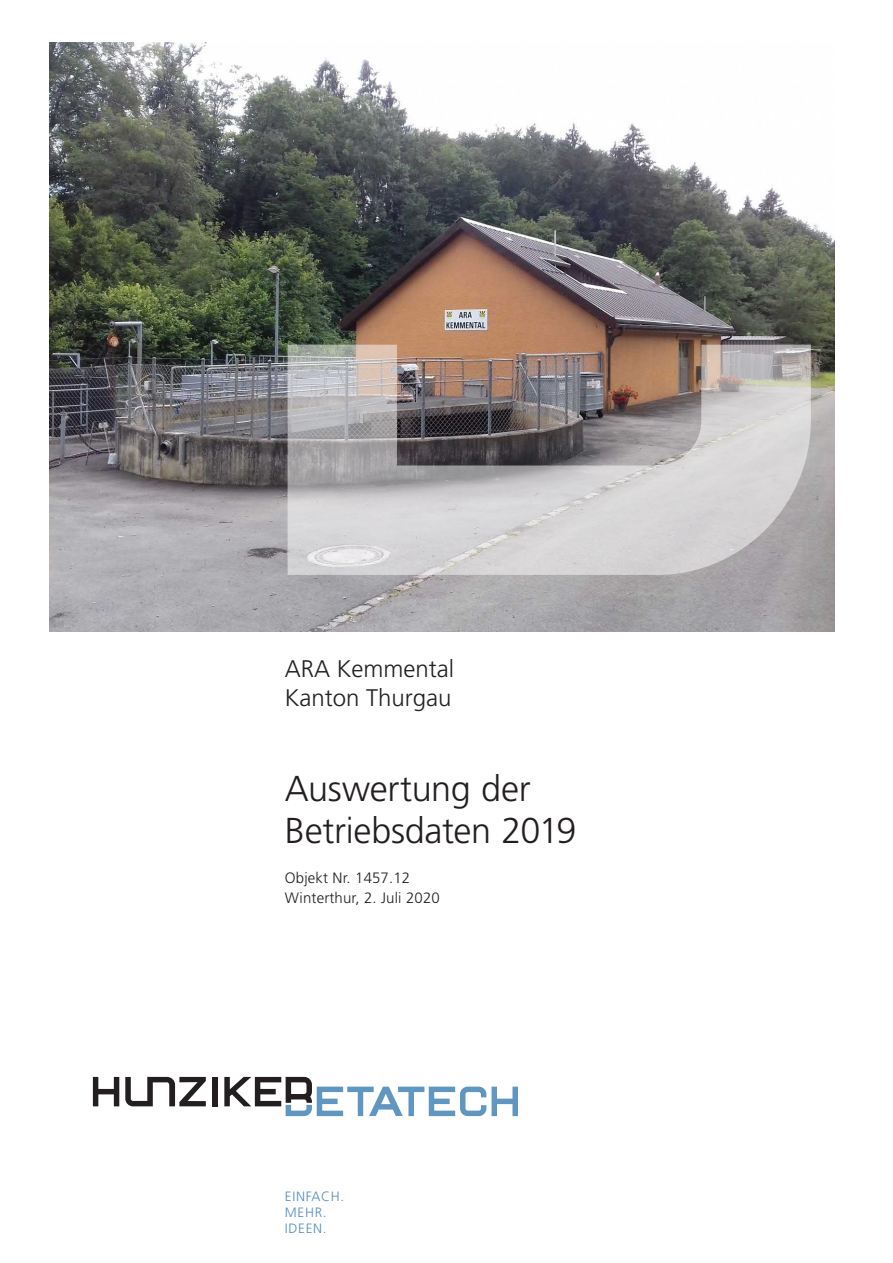
<style>
.page{position:relative;width:893px;height:1263px;background:#fff}
.page>*{position:absolute;margin:0;border:0;box-sizing:border-box;transform-origin:0 0}
.t1{font:300 36px/42px "Frutiger LT Std";letter-spacing:-.01em;color:#231f20}
.t2{font:300 24px/28.8px "Frutiger LT Std";color:#231f20}
.t3{font:300 15px/19.5px "Frutiger LT Std";letter-spacing:.01em;color:#231f20}
.t4{font:300 13.5px/16.2px "Frutiger LT Std";letter-spacing:.05em;color:#558ebd}
</style>
<div class="page">
<img style="left:49px;top:43px;width:785px;height:588px">
<svg style="left:492px;top:1086px;width:26px;height:30px"></svg>
<div style="left:212px;top:1077px;width:5px;height:29px;background:#231f20"></div>
<svg style="left:93px;top:1077px;width:26px;height:29px"></svg>
<svg style="left:125px;top:1077px;width:81px;height:29px"></svg>
<svg style="left:224px;top:1077px;width:262px;height:39px"></svg>
<svg style="left:288px;top:345px;width:523px;height:230px;background:#b3acab"></svg>
<h2 class="t2" style="left:285px;top:655px;width:171px">ARA Kemmental<br>Kanton Thurgau</h2>
<h1 class="t1" style="left:285px;top:768px;width:293px">Auswertung der<br>Betriebsdaten 2019</h1>
<p class="t3" style="left:285px;top:869px;width:156px">Objekt Nr. 1457.12<br>Winterthur, 2. Juli 2020</p>
<p class="t4" style="left:285px;top:1188px;width:61px">EINFACH.<br>MEHR.<br>IDEEN.</p>
</div>
